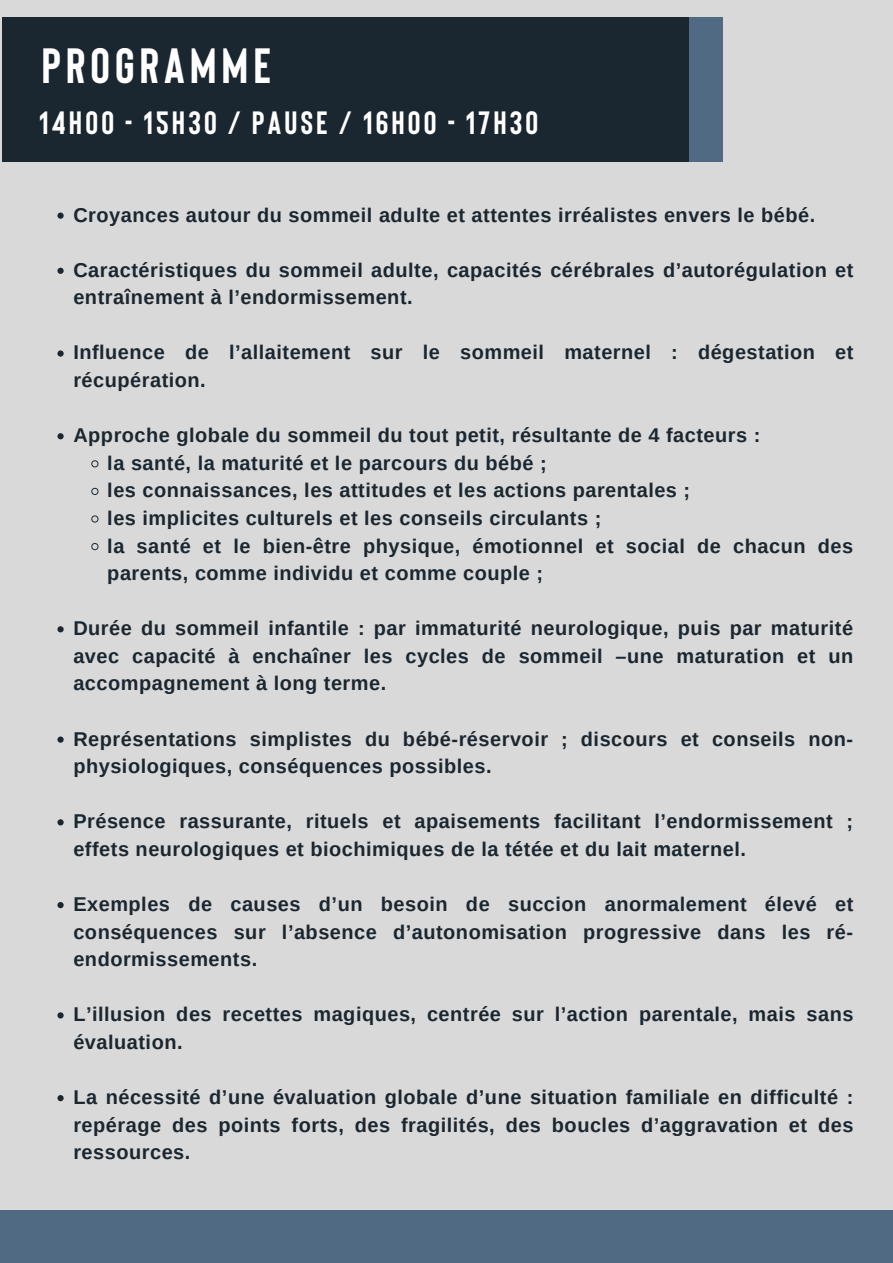
<style>
.page{position:relative;width:893px;height:1263px;background:#d9d9d9}
.page>*{position:absolute;margin:0;border:0;box-sizing:border-box;transform-origin:0 0}
.t1{font:700 49.5px "Bison";letter-spacing:.1em;color:#fff}
.t2{font:700 32.25px "Bison";letter-spacing:.1em;color:#fff}
.t3{font:700 19.95px/27.6px "Arimo";letter-spacing:.025em;color:#1b2730}
</style>
<div class="page">
<div style="left:2px;top:17px;width:686px;height:145px;background:#1b2730"></div>
<div style="left:689px;top:17px;width:33px;height:145px;background:#4f6a82"></div>
<svg style="left:57px;top:213px;width:7px;height:6px"></svg>
<svg style="left:57px;top:268px;width:7px;height:6px"></svg>
<svg style="left:57px;top:350px;width:7px;height:7px"></svg>
<svg style="left:57px;top:433px;width:7px;height:6px"></svg>
<svg style="left:91px;top:460px;width:8px;height:8px"></svg>
<svg style="left:91px;top:488px;width:8px;height:7px"></svg>
<svg style="left:91px;top:515px;width:8px;height:8px"></svg>
<svg style="left:91px;top:543px;width:8px;height:7px"></svg>
<svg style="left:57px;top:626px;width:7px;height:6px"></svg>
<svg style="left:57px;top:736px;width:7px;height:7px"></svg>
<svg style="left:57px;top:819px;width:7px;height:6px"></svg>
<svg style="left:57px;top:902px;width:7px;height:6px"></svg>
<svg style="left:57px;top:1012px;width:7px;height:6px"></svg>
<svg style="left:57px;top:1095px;width:7px;height:6px"></svg>
<div style="left:0;top:1210px;width:893px;height:53px;background:#4f6a82"></div>
<p class="t1" style="left:42px;top:34px;width:231px">PROGRAMME</p>
<p class="t2" style="left:39px;top:102px;width:500px">14H00 - 15H30 / PAUSE / 16H00 - 17H30</p>
<p class="t3" style="left:73px;top:201px;width:743px">Croyances autour du sommeil adulte et attentes irréalistes envers le bébé.</p>
<p class="t3" style="left:73px;top:256px;width:781px">Caractéristiques du sommeil adulte, capacités cérébrales d’autorégulation et entraînement à l’endormissement.</p>
<p class="t3" style="left:73px;top:339px;width:781px">Influence de l’allaitement sur le sommeil maternel : dégestation et récupération.</p>
<p class="t3" style="left:73px;top:421px;width:688px">Approche globale du sommeil du tout petit, résultante de 4 facteurs :</p>
<p class="t3" style="left:107px;top:449px;width:441px">la santé, la maturité et le parcours du bébé ;</p>
<p class="t3" style="left:107px;top:477px;width:584px">les connaissances, les attitudes et les actions parentales ;</p>
<p class="t3" style="left:107px;top:504px;width:495px">les implicites culturels et les conseils circulants ;</p>
<p class="t3" style="left:107px;top:532px;width:747px">la santé et le bien-être physique, émotionnel et social de chacun des parents, comme individu et comme couple ;</p>
<p class="t3" style="left:73px;top:614px;width:781px;text-align:justify">Durée du sommeil infantile : par immaturité neurologique, puis par maturité avec capacité à enchaîner les cycles de sommeil –une maturation et un accompagnement à long terme.</p>
<p class="t3" style="left:73px;top:725px;width:781px">Représentations simplistes du bébé-réservoir ; discours et conseils non&shy;physiologiques, conséquences possibles.</p>
<p class="t3" style="left:73px;top:807px;width:781px">Présence rassurante, rituels et apaisements facilitant l’endormissement ; effets neurologiques et biochimiques de la tétée et du lait maternel.</p>
<p class="t3" style="left:73px;top:890px;width:781px;text-align:justify">Exemples de causes d’un besoin de succion anormalement élevé et conséquences sur l’absence d’autonomisation progressive dans les ré&shy;endormissements.</p>
<p class="t3" style="left:73px;top:1000px;width:781px">L’illusion des recettes magiques, centrée sur l’action parentale, mais sans évaluation.</p>
<p class="t3" style="left:73px;top:1083px;width:781px;text-align:justify">La nécessité d’une évaluation globale d’une situation familiale en difficulté : repérage des points forts, des fragilités, des boucles d’aggravation et des ressources.</p>
</div>
